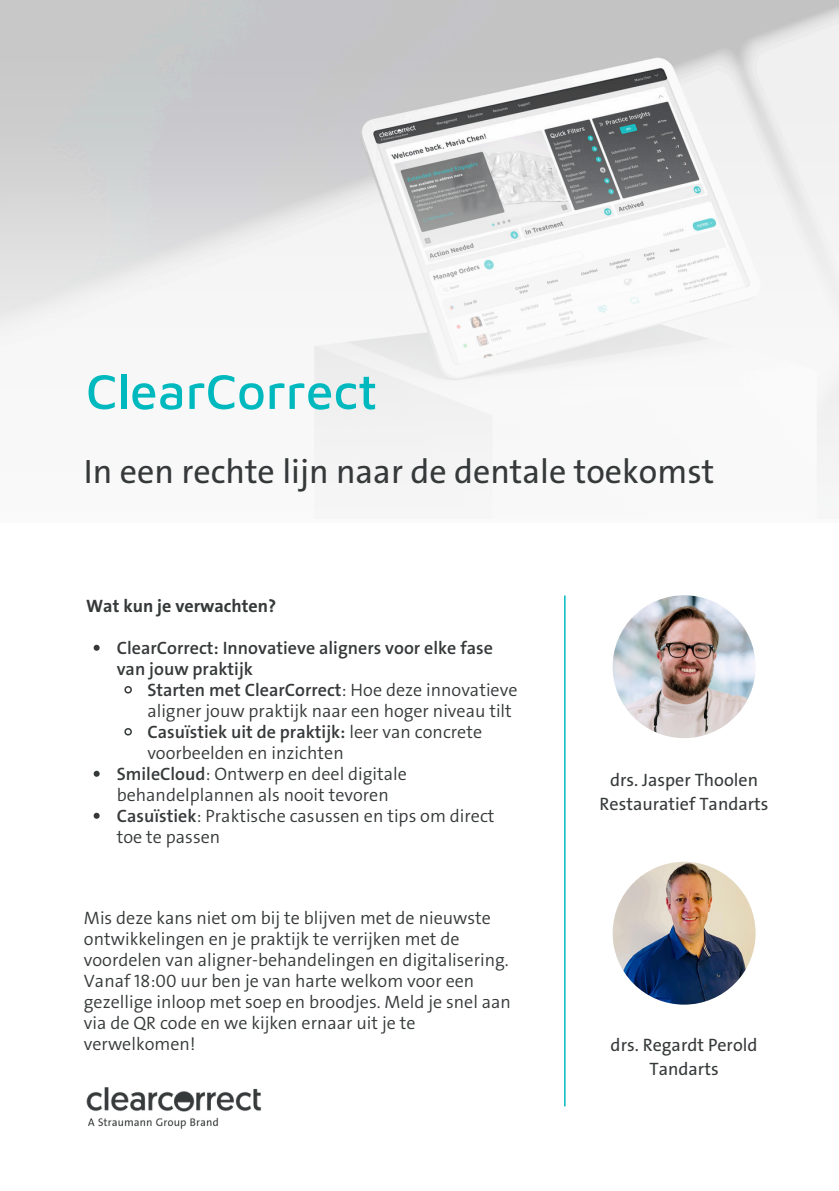
<style>
.page{position:relative;width:839px;height:1191px;background:#fff}
.page>*{position:absolute;margin:0;border:0;box-sizing:border-box;transform-origin:0 0}
.t1{font:500 50px "Maven Pro";color:#00b9be}
.t2{font:34px "The Sans LP5 Plain";color:#36393a}
.t3{font:18px/21px "The Sans LP4 Se Lig";color:#36393a}
.t4{font:18px/24px "The Sans LP5 Plain";color:#36393a;text-align:center}
.t5{font:18px/21px "The Sans LP6 Se Bld";color:#36393a}
.t6{font:18px "The Sans LP7 Bld";color:#36393a}
.s1{font-family:"The Sans LP6 Se Bld"}
</style>
<div class="page">
<hr style="left:564px;top:596px;width:1px;height:510px;background:#00b9be">
<img style="left:86px;top:1087px;width:176px;height:42px">
<img style="left:0;top:41px;width:838px;height:478px">
<svg style="left:94px;top:645px;width:6px;height:6px"></svg>
<svg style="left:124px;top:686px;width:8px;height:8px"></svg>
<svg style="left:124px;top:728px;width:8px;height:8px"></svg>
<svg style="left:94px;top:771px;width:6px;height:6px"></svg>
<svg style="left:94px;top:813px;width:6px;height:6px"></svg>
<img style="left:612px;top:595px;width:143px;height:143px;border-radius:50%">
<img style="left:612px;top:862px;width:143px;height:143px;border-radius:50%">
<p class="t1" style="left:86px;top:361px;width:293px">ClearCorrect</p>
<p class="t2" style="left:84px;top:450px;width:632px">In een rechte lijn naar de dentale toekomst</p>
<h1 class="t6" style="left:86px;top:594px;width:191px">Wat kun je verwachten?</h1>
<h2 class="t5" style="left:117px;top:637px;width:378px">ClearCorrect: Innovatieve aligners voor elke fase van jouw praktijk</h2>
<h3 class="t3" style="left:147px;top:679px;width:371px"><span class="s1">Starten met ClearCorrect</span>: Hoe deze innovatieve aligner jouw praktijk naar een hoger niveau tilt</h3>
<p class="t3" style="left:147px;top:721px;width:336px"><span class="s1">Casuïstiek uit de praktijk:</span> leer van concrete voorbeelden en inzichten</p>
<p class="t3" style="left:117px;top:763px;width:292px"><span class="s1">SmileCloud</span>: Ontwerp en deel digitale behandelplannen als nooit tevoren</p>
<p class="t3" style="left:117px;top:805px;width:379px"><span class="s1">Casuïstiek</span>: Praktische casussen en tips om direct toe te passen</p>
<p class="t3" style="left:84px;top:908px;width:428px">Mis deze kans niet om bij te blijven met de nieuwste ontwikkelingen en je praktijk te verrijken met de voordelen van aligner-behandelingen en digitalisering.<br>Vanaf 18:00 uur ben je van harte welkom voor een gezellige inloop met soep en broodjes. Meld je snel aan via de QR code en we kijken ernaar uit je te verwelkomen!</p>
<p class="t4" style="left:599px;top:768px;width:170px">drs. Jasper Thoolen<br>Restauratief Tandarts</p>
<p class="t4" style="left:610px;top:1033px;width:148px">drs. Regardt Perold<br>Tandarts</p>
</div>
